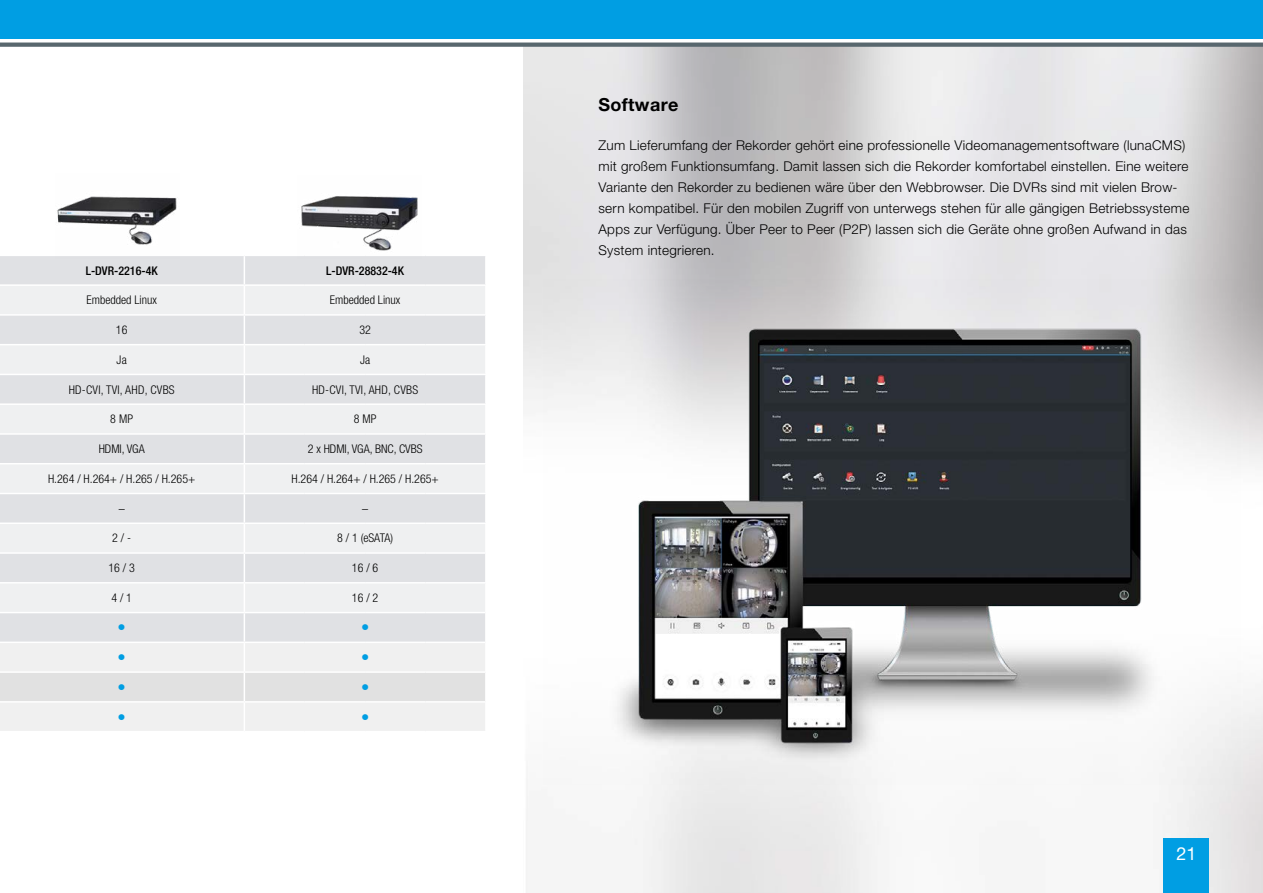
<style>
.page{position:relative;width:1263px;height:893px;background:#fff}
.page>*{position:absolute;margin:0;border:0;box-sizing:border-box;transform-origin:0 0}
.t1{font:700 18px "Helvetica Neue LT Pro";letter-spacing:.02em;color:#000}
.t2{font:18px "Helvetica Neue LT Pro";color:#fff}
.t3{font:300 16.5px "Helvetica Neue LT Pro";color:#009ee3}
.t4{font:300 13.5px/21px "Helvetica Neue LT Pro";letter-spacing:.02em;color:#000}
.t5{font:300 condensed 12px "Helvetica Neue LT Pro";color:#000}
.t6{font:300 condensed 12px "Helvetica Neue LT Pro";letter-spacing:.02em;color:#000}
.t7{font:500 condensed 12px "Helvetica Neue LT Pro";color:#000}
</style>
<div class="page">
<img style="left:523px;top:47px;width:740px;height:846px">
<svg style="left:0;top:43px;width:1263px;height:4px;background:#5f6e74"></svg>
<div style="left:0;top:0;width:1263px;height:38px;background:#009ee3"></div>
<div style="left:1164px;top:839px;width:45px;height:54px;background:#009ee3"></div>
<svg style="left:0;top:256px;width:485px;height:475px"></svg>
<img style="left:298px;top:196px;width:124px;height:63px">
<img style="left:55px;top:196px;width:124px;height:63px">
<img style="left:544px;top:280px;width:696px;height:504px">
<p class="t7" style="left:86px;top:263px;width:73px">L-DVR-2216-4K</p>
<p class="t7" style="left:326px;top:263px;width:79px">L-DVR-28832-4K</p>
<p class="t5" style="left:87px;top:293px;width:72px">Embedded Linux</p>
<p class="t5" style="left:330px;top:293px;width:72px">Embedded Linux</p>
<p class="t5" style="left:116px;top:323px;width:13px">16</p>
<p class="t5" style="left:359px;top:323px;width:13px">32</p>
<p class="t5" style="left:117px;top:353px;width:12px">Ja</p>
<p class="t5" style="left:360px;top:353px;width:11px">Ja</p>
<p class="t6" style="left:69px;top:382px;width:108px">HD-CVI, TVI, AHD, CVBS</p>
<p class="t6" style="left:312px;top:382px;width:108px">HD-CVI, TVI, AHD, CVBS</p>
<p class="t5" style="left:110px;top:412px;width:25px">8 MP</p>
<p class="t5" style="left:354px;top:412px;width:24px">8 MP</p>
<p class="t5" style="left:99px;top:442px;width:47px">HDMI, VGA</p>
<p class="t5" style="left:308px;top:442px;width:116px">2 x HDMI, VGA, BNC, CVBS</p>
<p class="t5" style="left:48px;top:472px;width:149px">H.264 / H.264+ / H.265 / H.265+</p>
<p class="t5" style="left:291px;top:472px;width:149px">H.264 / H.264+ / H.265 / H.265+</p>
<p class="t5" style="left:119px;top:501px;width:7px">–</p>
<p class="t5" style="left:362px;top:501px;width:7px">–</p>
<p class="t5" style="left:112px;top:531px;width:20px">2 / -</p>
<p class="t5" style="left:337px;top:531px;width:57px">8 / 1 (eSATA)</p>
<p class="t5" style="left:109px;top:561px;width:28px">16 / 3</p>
<p class="t5" style="left:352px;top:561px;width:28px">16 / 6</p>
<p class="t5" style="left:111px;top:591px;width:22px">4 / 1</p>
<p class="t5" style="left:352px;top:591px;width:28px">16 / 2</p>
<p class="t3" style="left:118px;top:617px;width:10px">•</p>
<p class="t3" style="left:361px;top:617px;width:10px">•</p>
<p class="t3" style="left:118px;top:647px;width:10px">•</p>
<p class="t3" style="left:361px;top:647px;width:10px">•</p>
<p class="t3" style="left:118px;top:677px;width:10px">•</p>
<p class="t3" style="left:361px;top:677px;width:10px">•</p>
<p class="t3" style="left:118px;top:707px;width:10px">•</p>
<p class="t3" style="left:361px;top:707px;width:10px">•</p>
<h1 class="t1" style="left:598px;top:93px;width:81px">Software</h1>
<p class="t4" style="left:598px;top:134px;width:592px">Zum Lieferumfang der Rekorder gehört eine professionelle Videomanagementsoftware (lunaCMS) mit großem Funktionsumfang. Damit lassen sich die Rekorder komfortabel einstellen. Eine weitere Variante den Rekorder zu bedienen wäre über den Webbrowser. Die DVRs sind mit vielen Brow&shy;sern kompatibel. Für den mobilen Zugriff von unterwegs stehen für alle gängigen Betriebssysteme Apps zur Verfügung. Über Peer to Peer (P2P) lassen sich die Geräte ohne großen Aufwand in das System integrieren.</p>
<h1 class="t2" style="left:1176px;top:843px;width:22px">21</h1>
</div>
